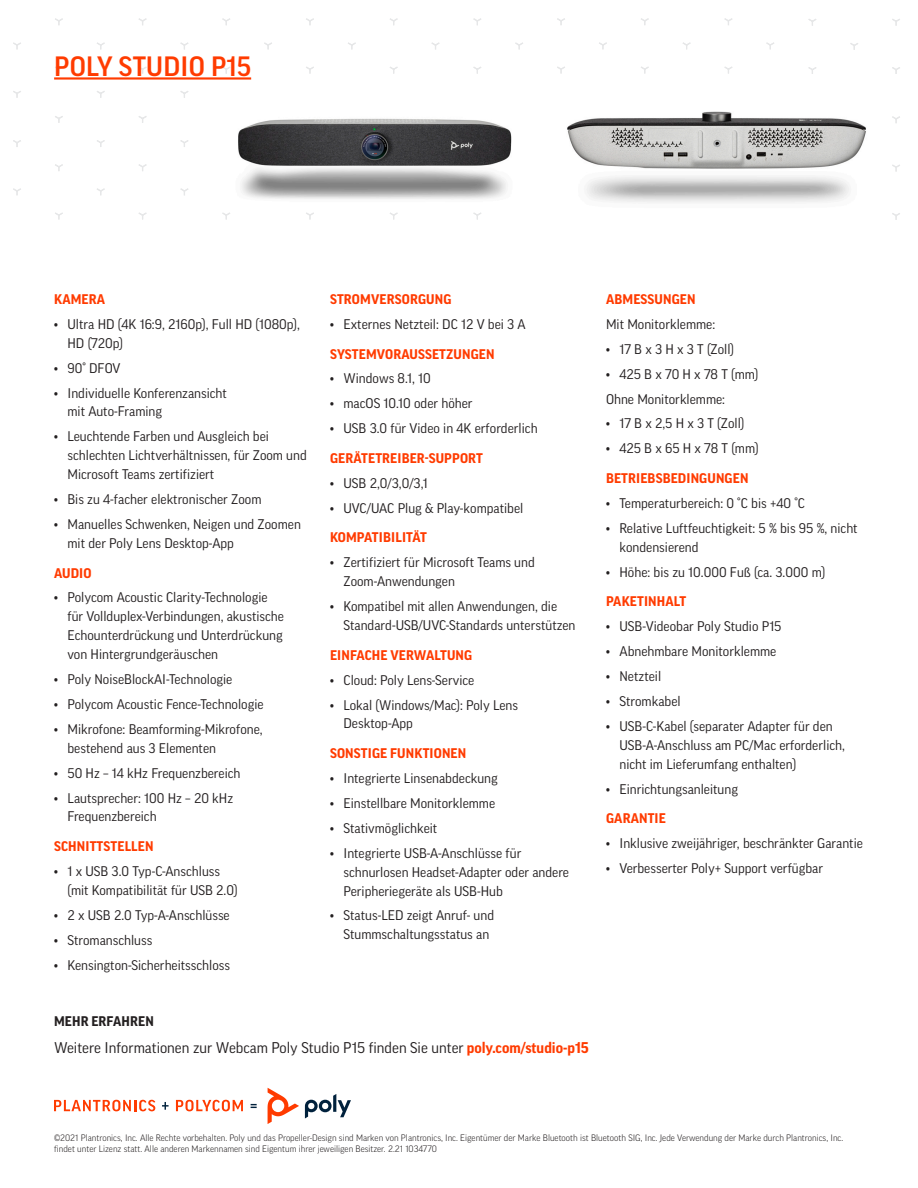
<style>
.page{position:relative;width:918px;height:1188px;background:#fff}
.page>*{position:absolute;margin:0;border:0;box-sizing:border-box;transform-origin:0 0}
.headline{font:500 27px "Good Pro";letter-spacing:.01em;color:#ff3b00}
.body_copy{font:15px "Good Pro";color:#231f20}
.bullet{font:13.5px/18.9px "Good Pro";color:#231f20}
.category_copy{font:700 13.5px "Good Pro";letter-spacing:.01em;color:#ff3b00}
.subhead2{font:700 13.5px "Good Pro";letter-spacing:.01em;color:#231f20}
.copyright_footer{font:300 9px/10.8px "Good Pro";color:#231f20}
.s1{font-weight:700;color:#ff3b00}
</style>
<div class="page">
<svg style="left:55px;top:116px;width:8px;height:6px"></svg>
<svg style="left:138px;top:116px;width:9px;height:6px"></svg>
<svg style="left:13px;top:140px;width:8px;height:6px"></svg>
<svg style="left:97px;top:140px;width:8px;height:6px"></svg>
<svg style="left:139px;top:164px;width:8px;height:7px"></svg>
<svg style="left:97px;top:188px;width:8px;height:7px"></svg>
<svg style="left:55px;top:164px;width:8px;height:7px"></svg>
<svg style="left:13px;top:188px;width:8px;height:7px"></svg>
<svg style="left:55px;top:212px;width:8px;height:7px"></svg>
<svg style="left:138px;top:212px;width:9px;height:7px"></svg>
<svg style="left:180px;top:188px;width:8px;height:7px"></svg>
<svg style="left:180px;top:140px;width:8px;height:6px"></svg>
<svg style="left:222px;top:212px;width:8px;height:7px"></svg>
<svg style="left:55px;top:18px;width:8px;height:7px"></svg>
<svg style="left:139px;top:18px;width:8px;height:7px"></svg>
<svg style="left:222px;top:18px;width:8px;height:7px"></svg>
<svg style="left:13px;top:42px;width:8px;height:7px"></svg>
<svg style="left:97px;top:42px;width:8px;height:7px"></svg>
<svg style="left:138px;top:67px;width:9px;height:6px"></svg>
<svg style="left:97px;top:91px;width:8px;height:6px"></svg>
<svg style="left:55px;top:67px;width:8px;height:6px"></svg>
<svg style="left:13px;top:91px;width:8px;height:6px"></svg>
<svg style="left:180px;top:91px;width:9px;height:6px"></svg>
<svg style="left:180px;top:42px;width:9px;height:7px"></svg>
<svg style="left:222px;top:67px;width:8px;height:6px"></svg>
<svg style="left:264px;top:42px;width:8px;height:7px"></svg>
<svg style="left:892px;top:116px;width:8px;height:7px"></svg>
<svg style="left:892px;top:164px;width:8px;height:7px"></svg>
<svg style="left:892px;top:213px;width:8px;height:6px"></svg>
<svg style="left:808px;top:19px;width:9px;height:6px"></svg>
<svg style="left:892px;top:19px;width:8px;height:6px"></svg>
<svg style="left:850px;top:43px;width:8px;height:6px"></svg>
<svg style="left:892px;top:67px;width:8px;height:6px"></svg>
<svg style="left:808px;top:67px;width:8px;height:6px"></svg>
<svg style="left:557px;top:18px;width:8px;height:7px"></svg>
<svg style="left:641px;top:18px;width:8px;height:7px"></svg>
<svg style="left:724px;top:18px;width:8px;height:7px"></svg>
<svg style="left:599px;top:42px;width:8px;height:7px"></svg>
<svg style="left:641px;top:66px;width:8px;height:7px"></svg>
<svg style="left:557px;top:66px;width:8px;height:7px"></svg>
<svg style="left:683px;top:42px;width:8px;height:7px"></svg>
<svg style="left:724px;top:66px;width:9px;height:7px"></svg>
<svg style="left:766px;top:42px;width:8px;height:7px"></svg>
<svg style="left:306px;top:212px;width:8px;height:7px"></svg>
<svg style="left:390px;top:212px;width:8px;height:7px"></svg>
<svg style="left:473px;top:212px;width:8px;height:7px"></svg>
<svg style="left:306px;top:18px;width:8px;height:7px"></svg>
<svg style="left:390px;top:18px;width:8px;height:7px"></svg>
<svg style="left:473px;top:18px;width:8px;height:7px"></svg>
<svg style="left:348px;top:42px;width:8px;height:7px"></svg>
<svg style="left:390px;top:67px;width:8px;height:6px"></svg>
<svg style="left:306px;top:67px;width:8px;height:6px"></svg>
<svg style="left:431px;top:42px;width:9px;height:7px"></svg>
<svg style="left:473px;top:67px;width:8px;height:6px"></svg>
<svg style="left:515px;top:42px;width:8px;height:7px"></svg>
<img style="left:238px;top:118px;width:274px;height:81px">
<img style="left:567px;top:111px;width:299px;height:92px">
<hr style="left:54px;top:77px;width:197px;height:3px;background:#ff3b00">
<svg style="left:305px;top:1094px;width:46px;height:24px"></svg>
<svg style="left:268px;top:1088px;width:31px;height:36px"></svg>
<svg style="left:54px;top:1100px;width:101px;height:11px"></svg>
<svg style="left:162px;top:1102px;width:7px;height:8px"></svg>
<svg style="left:176px;top:1100px;width:67px;height:11px"></svg>
<svg style="left:251px;top:1104px;width:6px;height:4px"></svg>
<p class="headline" style="left:54px;top:51px;width:199px">POLY STUDIO P15</p>
<p class="category_copy" style="left:54px;top:291px;width:53px">KAMERA</p>
<p class="bullet" style="left:68px;top:315px;width:234px;text-indent:-14px">• Ultra HD (4K 16:9, 2160p), Full HD (1080p),<br>HD (720p)</p>
<p class="bullet" style="left:54px;top:358px;width:68px">• 90° DFOV</p>
<p class="bullet" style="left:68px;top:383px;width:161px;text-indent:-14px">• Individuelle Konferenzansicht mit Auto-Framing</p>
<p class="bullet" style="left:68px;top:427px;width:241px;text-indent:-14px">• Leuchtende Farben und Ausgleich bei schlechten Lichtverhältnissen, für Zoom und<br>Microsoft Teams zertifiziert</p>
<p class="bullet" style="left:54px;top:490px;width:209px">• Bis zu 4-facher elektronischer Zoom</p>
<p class="bullet" style="left:68px;top:515px;width:235px;text-indent:-14px">• Manuelles Schwenken, Neigen und Zoomen mit der Poly Lens Desktop-App</p>
<p class="category_copy" style="left:54px;top:565px;width:39px">AUDIO</p>
<p class="bullet" style="left:68px;top:588px;width:218px;text-indent:-14px">• Polycom Acoustic Clarity-Technologie für Vollduplex-Verbindungen, akustische Echounterdrückung und Unterdrückung von Hintergrundgeräuschen</p>
<p class="bullet" style="left:54px;top:670px;width:180px">• Poly NoiseBlockAI-Technologie</p>
<p class="bullet" style="left:54px;top:695px;width:211px">• Polycom Acoustic Fence-Technologie</p>
<p class="bullet" style="left:68px;top:720px;width:197px;text-indent:-14px">• Mikrofone: Beamforming-Mikrofone, bestehend aus 3 Elementen</p>
<p class="bullet" style="left:54px;top:763px;width:188px">• 50 Hz – 14 kHz Frequenzbereich</p>
<p class="bullet" style="left:68px;top:788px;width:167px;text-indent:-14px">• Lautsprecher: 100 Hz – 20 kHz<br>Frequenzbereich</p>
<p class="category_copy" style="left:54px;top:839px;width:101px">SCHNITTSTELLEN</p>
<p class="bullet" style="left:68px;top:862px;width:172px;text-indent:-14px">• 1 x USB 3.0 Typ-C-Anschluss (mit Kompatibilität für USB 2.0)</p>
<p class="bullet" style="left:54px;top:906px;width:177px">• 2 x USB 2.0 Typ-A-Anschlüsse</p>
<p class="bullet" style="left:54px;top:930px;width:100px">• Stromanschluss</p>
<p class="bullet" style="left:54px;top:955px;width:178px">• Kensington-Sicherheitsschloss</p>
<p class="category_copy" style="left:330px;top:291px;width:123px">STROMVERSORGUNG</p>
<p class="bullet" style="left:330px;top:315px;width:197px">• Externes Netzteil: DC 12 V bei 3 A</p>
<p class="category_copy" style="left:330px;top:346px;width:166px">SYSTEMVORAUSSETZUNGEN</p>
<p class="bullet" style="left:330px;top:369px;width:102px">• Windows 8.1, 10</p>
<p class="bullet" style="left:330px;top:394px;width:144px">• macOS 10.10 oder höher</p>
<p class="bullet" style="left:330px;top:419px;width:209px">• USB 3.0 für Video in 4K erforderlich</p>
<p class="category_copy" style="left:330px;top:450px;width:154px">GERÄTETREIBER-SUPPORT</p>
<p class="bullet" style="left:330px;top:474px;width:99px">• USB 2,0/3,0/3,1</p>
<p class="bullet" style="left:330px;top:498px;width:195px">• UVC/UAC Plug &amp; Play-kompatibel</p>
<p class="category_copy" style="left:330px;top:530px;width:99px">KOMPATIBILITÄT</p>
<p class="bullet" style="left:344px;top:553px;width:193px;text-indent:-14px">• Zertifiziert für Microsoft Teams und<br>Zoom-Anwendungen</p>
<p class="bullet" style="left:344px;top:597px;width:234px;text-indent:-14px">• Kompatibel mit allen Anwendungen, die<br>Standard-USB/UVC-Standards unterstützen</p>
<p class="category_copy" style="left:330px;top:647px;width:144px">EINFACHE VERWALTUNG</p>
<p class="bullet" style="left:330px;top:670px;width:146px">• Cloud: Poly Lens-Service</p>
<p class="bullet" style="left:344px;top:695px;width:176px;text-indent:-14px">• Lokal (Windows/Mac): Poly Lens<br>Desktop-App</p>
<p class="category_copy" style="left:330px;top:746px;width:138px">SONSTIGE FUNKTIONEN</p>
<p class="bullet" style="left:330px;top:769px;width:169px">• Integrierte Linsenabdeckung</p>
<p class="bullet" style="left:330px;top:794px;width:167px">• Einstellbare Monitorklemme</p>
<p class="bullet" style="left:330px;top:819px;width:109px">• Stativmöglichkeit</p>
<p class="bullet" style="left:344px;top:843px;width:227px;text-indent:-14px">• Integrierte USB-A-Anschlüsse für schnurlosen Headset-Adapter oder andere<br>Peripheriegeräte als USB-Hub</p>
<p class="bullet" style="left:344px;top:906px;width:152px;text-indent:-14px">• Status-LED zeigt Anruf- und<br>Stummschaltungsstatus an</p>
<p class="category_copy" style="left:606px;top:291px;width:91px">ABMESSUNGEN</p>
<p class="bullet" style="left:606px;top:315px;width:111px">Mit Monitorklemme:</p>
<p class="bullet" style="left:606px;top:339px;width:130px">• 17 B x 3 H x 3 T (Zoll)</p>
<p class="bullet" style="left:606px;top:364px;width:154px">• 425 B x 70 H x 78 T (mm)</p>
<p class="bullet" style="left:606px;top:389px;width:121px">Ohne Monitorklemme:</p>
<p class="bullet" style="left:606px;top:414px;width:140px">• 17 B x 2,5 H x 3 T (Zoll)</p>
<p class="bullet" style="left:606px;top:439px;width:154px">• 425 B x 65 H x 78 T (mm)</p>
<p class="category_copy" style="left:606px;top:471px;width:144px">BETRIEBSBEDINGUNGEN</p>
<p class="bullet" style="left:606px;top:494px;width:201px">• Temperaturbereich: 0 °C bis +40 °C</p>
<p class="bullet" style="left:620px;top:519px;width:240px;text-indent:-14px">• Relative Luftfeuchtigkeit: 5 % bis 95 %, nicht kondensierend</p>
<p class="bullet" style="left:606px;top:562px;width:221px">• Höhe: bis zu 10.000 Fuß (ca. 3.000 m)</p>
<p class="category_copy" style="left:606px;top:594px;width:82px">PAKETINHALT</p>
<p class="bullet" style="left:606px;top:617px;width:177px">• USB-Videobar Poly Studio P15</p>
<p class="bullet" style="left:606px;top:642px;width:172px">• Abnehmbare Monitorklemme</p>
<p class="bullet" style="left:606px;top:667px;width:57px">• Netzteil</p>
<p class="bullet" style="left:606px;top:692px;width:76px">• Stromkabel</p>
<p class="bullet" style="left:620px;top:717px;width:227px;text-indent:-14px">• USB-C-Kabel (separater Adapter für den<br>USB-A-Anschluss am PC/Mac erforderlich, nicht im Lieferumfang enthalten)</p>
<p class="bullet" style="left:606px;top:779px;width:133px">• Einrichtungsanleitung</p>
<p class="category_copy" style="left:606px;top:811px;width:61px">GARANTIE</p>
<p class="bullet" style="left:606px;top:834px;width:258px">• Inklusive zweijähriger, beschränkter Garantie</p>
<p class="bullet" style="left:606px;top:859px;width:219px">• Verbesserter Poly+ Support verfügbar</p>
<p class="subhead2" style="left:54px;top:1014px;width:101px">MEHR ERFAHREN</p>
<p class="body_copy" style="left:54px;top:1039px;width:536px">Weitere Informationen zur Webcam Poly Studio P15 finden Sie unter <span class="s1">poly.com/studio-p15</span></p>
<p class="copyright_footer" style="left:54px;top:1133px;width:791px">©2021 Plantronics, Inc. Alle Rechte vorbehalten. Poly und das Propeller-Design sind Marken von Plantronics, Inc. Eigentümer der Marke Bluetooth ist Bluetooth SIG, Inc. Jede Verwendung der Marke durch Plantronics, Inc. findet unter Lizenz statt. Alle anderen Markennamen sind Eigentum ihrer jeweiligen Besitzer. 2.21 1034770</p>
</div>
